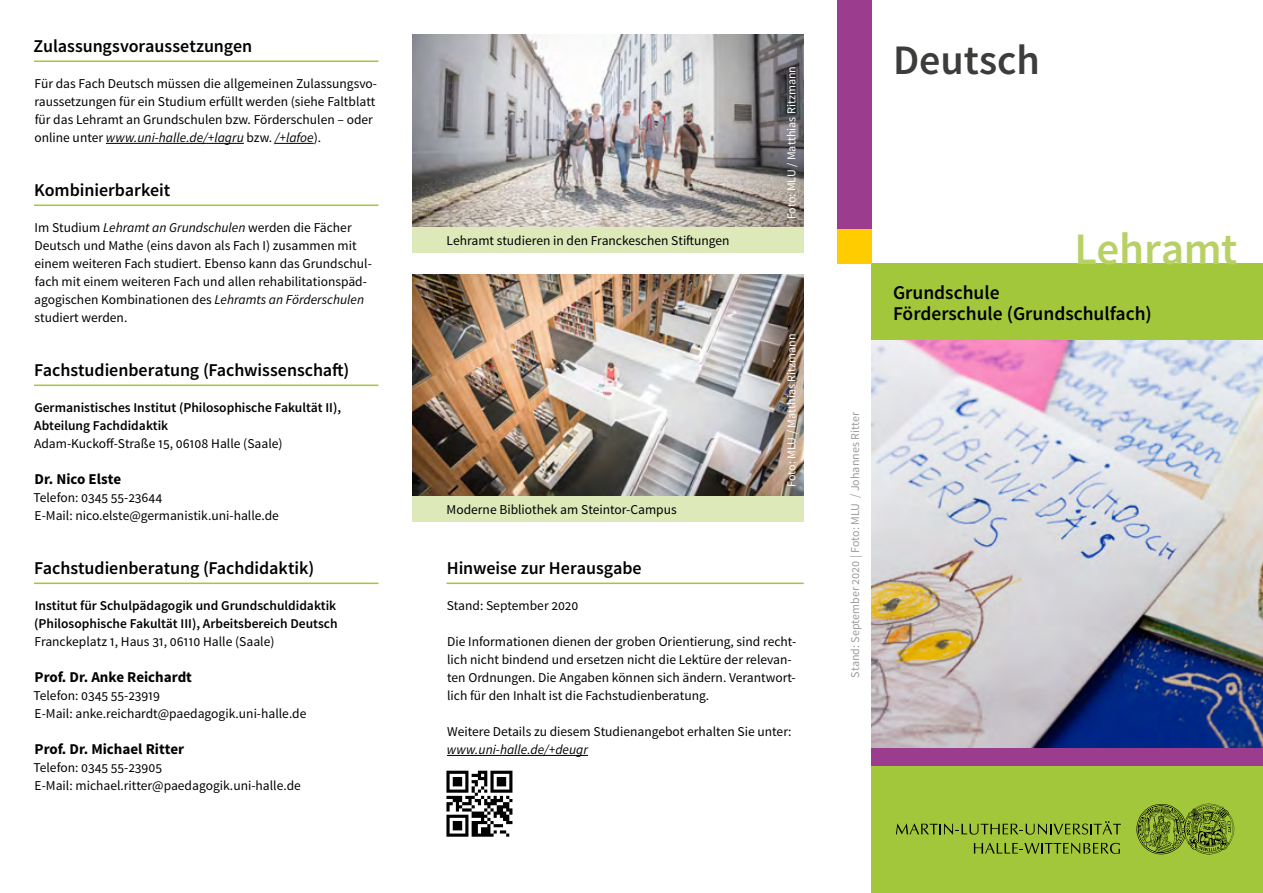
<style>
.page{position:relative;width:1263px;height:893px;background:#fff}
.page>*{position:absolute;margin:0;border:0;box-sizing:border-box;transform-origin:0 0}
.t1{font:600 45px "Source Sans Pro";letter-spacing:-.01em;color:#b7d167}
.t2{font:600 42px "Source Sans Pro";color:#3c3c3b}
.t3{font:600 19.5px/21px "Source Sans Pro";color:#000}
.t4{font:600 18px "Source Sans Pro";letter-spacing:-.005em;color:#000}
.t5{font:700 15px "Source Sans Pro";color:#000}
.t6{font:13.5px/18px "Source Sans Pro";color:#000}
.t7{font:600 13.5px/18px "Source Sans Pro";color:#000}
.t8{font:italic 13.5px "Source Sans Pro";color:#000}
.t9{font:12px "Source Sans Pro";color:#fff}
.t10{font:12px "Source Sans Pro";color:#9d9d9c}
.s1{font-style:italic}
</style>
<div class="page">
<hr style="left:34px;top:61px;width:344px;height:1px;background:#a2c73a">
<hr style="left:106px;top:143px;width:138px;height:1px;background:#000">
<hr style="left:275px;top:143px;width:39px;height:1px;background:#000">
<hr style="left:34px;top:205px;width:344px;height:1px;background:#a2c73a">
<hr style="left:34px;top:385px;width:344px;height:1px;background:#a2c73a">
<hr style="left:34px;top:583px;width:344px;height:1px;background:#a2c73a">
<img style="left:872px;top:340px;width:391px;height:408px">
<div style="left:872px;top:765px;width:391px;height:128px;background:#a2c73a"></div>
<svg style="left:1136px;top:804px;width:98px;height:50px"></svg>
<svg style="left:896px;top:821px;width:225px;height:13px"></svg>
<svg style="left:974px;top:843px;width:146px;height:11px"></svg>
<div style="left:872px;top:748px;width:391px;height:17px;background:#9b3c8f"></div>
<div style="left:838px;top:0;width:34px;height:230px;background:#9b3c8f"></div>
<div style="left:872px;top:264px;width:391px;height:76px;background:#a2c73a"></div>
<div style="left:838px;top:230px;width:34px;height:34px;background:#fc0"></div>
<img style="left:412px;top:34px;width:392px;height:193px">
<div style="left:412px;top:227px;width:392px;height:25px;background:#dde9b9"></div>
<img style="left:412px;top:274px;width:392px;height:222px">
<div style="left:412px;top:496px;width:392px;height:26px;background:#dde9b9"></div>
<hr style="left:446px;top:583px;width:358px;height:1px;background:#a2c73a">
<hr style="left:447px;top:755px;width:141px;height:1px;background:#000">
<svg style="left:446px;top:771px;width:66px;height:66px"></svg>
<h3 class="t4" style="left:34px;top:35px;width:220px">Zulassungsvoraussetzungen</h3>
<p class="t6" style="left:34px;top:75px;width:344px">Für das Fach Deutsch müssen die allgemeinen Zulassungsvo&shy;raussetzungen für ein Studium erfüllt werden (siehe Faltblatt für das Lehramt an Grundschulen bzw. Förderschulen – oder online unter <span class="s1">www.uni-halle.de/+lagru</span> bzw. <span class="s1">/+lafoe</span>).</p>
<h3 class="t4" style="left:34px;top:179px;width:138px">Kombinierbarkeit</h3>
<p class="t6" style="left:34px;top:219px;width:339px">Im Studium <span class="s1">Lehramt an Grundschulen</span> werden die Fächer Deutsch und Mathe (eins davon als Fach I) zusammen mit einem weiteren Fach studiert. Ebenso kann das Grundschul&shy;fach mit einem weiteren Fach und allen rehabilitationspäd&shy;agogischen Kombinationen des <span class="s1">Lehramts an Förderschulen </span>studiert werden.</p>
<h3 class="t4" style="left:34px;top:359px;width:317px">Fachstudienberatung (Fachwissenschaft)</h3>
<p class="t7" style="left:34px;top:399px;width:308px">Germanistisches Institut (Philosophische Fakultät II),<br>Abteilung Fachdidaktik</p>
<p class="t6" style="left:34px;top:435px;width:250px">Adam-Kuckoff-Straße 15, 06108 Halle (Saale)</p>
<p class="t5" style="left:35px;top:469px;width:88px">Dr. Nico Elste</p>
<p class="t6" style="left:34px;top:489px;width:247px">Telefon: 0345 55-23644<br>E-Mail: nico.elste@germanistik.uni-halle.de</p>
<h3 class="t4" style="left:34px;top:557px;width:281px">Fachstudienberatung (Fachdidaktik)</h3>
<p class="t7" style="left:34px;top:597px;width:305px">Institut für Schulpädagogik und Grundschuldidaktik (Philosophische Fakultät III), Arbeitsbereich Deutsch</p>
<p class="t6" style="left:35px;top:633px;width:241px">Franckeplatz 1, Haus 31, 06110 Halle (Saale)</p>
<p class="t5" style="left:35px;top:667px;width:159px">Prof. Dr. Anke Reichardt</p>
<p class="t6" style="left:34px;top:687px;width:274px">Telefon: 0345 55-23919<br>E-Mail: anke.reichardt@paedagogik.uni-halle.de</p>
<p class="t5" style="left:35px;top:739px;width:151px">Prof. Dr. Michael Ritter</p>
<p class="t6" style="left:34px;top:759px;width:269px">Telefon: 0345 55-23905<br>E-Mail: michael.ritter@paedagogik.uni-halle.de</p>
<p class="t6" style="left:447px;top:231px;width:285px">Lehramt studieren in den Franckeschen Stiftungen</p>
<p class="t6" style="left:447px;top:501px;width:232px">Moderne Bibliothek am Steintor-Campus</p>
<p class="t9" style="left:784px;top:219px;width:155px;rotate:-90deg">Foto: MLU / Matthias Ritzmann</p>
<p class="t9" style="left:784px;top:487px;width:155px;rotate:-90deg">Foto: MLU / Matthias Ritzmann</p>
<h3 class="t4" style="left:447px;top:557px;width:196px">Hinweise zur Herausgabe</h3>
<p class="t6" style="left:447px;top:597px;width:133px">Stand: September 2020</p>
<p class="t6" style="left:447px;top:633px;width:351px">Die Informationen dienen der groben Orientierung, sind recht&shy;lich nicht bindend und ersetzen nicht die Lektüre der relevan&shy;ten Ordnungen. Die Angaben können sich ändern. Verantwort&shy;lich für den Inhalt ist die Fachstudienberatung.</p>
<p class="t6" style="left:447px;top:723px;width:346px">Weitere Details zu diesem Studienangebot erhalten Sie unter:</p>
<p class="t8" style="left:447px;top:741px;width:143px">www.uni-halle.de/+deugr</p>
<h2 class="t2" style="left:893px;top:34px;width:148px">Deutsch</h2>
<h1 class="t1" style="left:1075px;top:220px;width:164px">Lehramt</h1>
<h3 class="t3" style="left:893px;top:282px;width:260px">Grundschule<br>Förderschule (Grundschulfach)</h3>
<p class="t10" style="left:848px;top:678px;width:267px;rotate:-90deg">Stand: September 2020 | Foto: MLU / Johannes Ritter</p>
</div>
